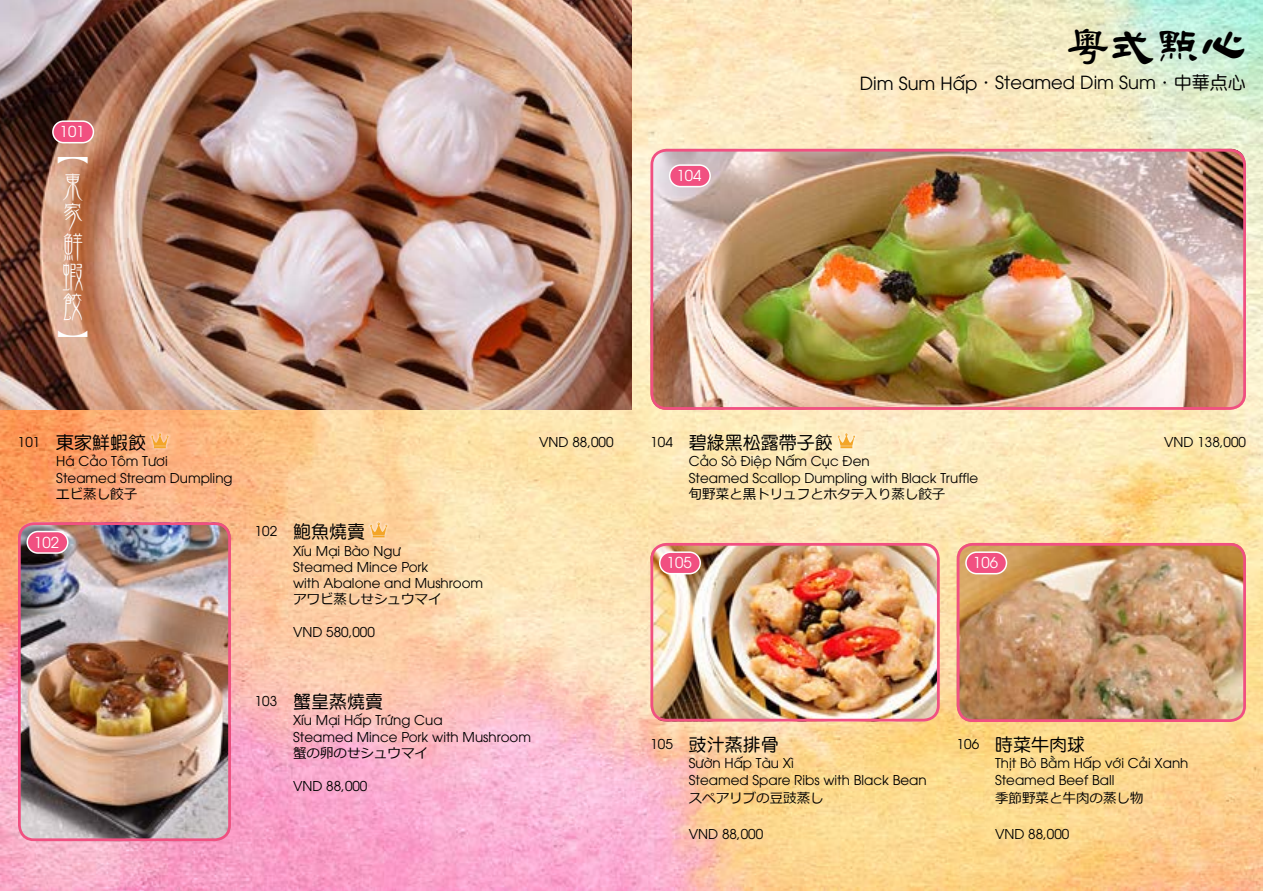
<style>
.page{position:relative;width:1263px;height:891px;background:#fff}
.page>*{position:absolute;margin:0;border:0;box-sizing:border-box;transform-origin:0 0}
.t1{font:45px "ID Hao Li";color:#000}
.t2{font:30px/30px "DF Jin Wen W3 WIN BF";color:#fff}
.t3{font:18px "DF Yuan Std W5";color:#000}
.t4{font:18px "UTM Avo";color:#000}
.t5{font:15px "UTM Avo";color:#fff}
.t6{font:13.5px/16.2px "UTM Avo";color:#000}
.t7{font:13.5px "Meiryo";color:#000}
.s1{font-family:"UTM Avo";font-size:13.5px}
.s2{font-family:"DF Yuan Std W5"}
</style>
<div class="page">
<img style="left:0;top:0;width:1263px;height:891px">
<img style="left:0;top:0;width:631px;height:410px">
<div style="left:53px;top:121px;width:40px;height:22px;background:#f15081;border-radius:11px"></div>
<div style="left:52px;top:120px;width:42px;height:23px;border:2px solid #fff;border-radius:11px"></div>
<svg style="left:150px;top:432px;width:21px;height:19px"></svg>
<svg style="left:151px;top:433px;width:17px;height:15px"></svg>
<svg style="left:368px;top:521px;width:21px;height:19px"></svg>
<svg style="left:370px;top:523px;width:17px;height:14px"></svg>
<img style="left:18px;top:522px;width:213px;height:319px">
<div style="left:18px;top:522px;width:213px;height:319px;border:3px solid #f15081;border-radius:15px"></div>
<div style="left:27px;top:532px;width:41px;height:21px;background:#f15081;border-radius:11px"></div>
<div style="left:26px;top:531px;width:42px;height:23px;border:2px solid #fff;border-radius:11px"></div>
<img style="left:956px;top:543px;width:290px;height:179px">
<div style="left:956px;top:543px;width:290px;height:179px;border:3px solid #f15081;border-radius:15px"></div>
<img style="left:650px;top:543px;width:288px;height:179px">
<div style="left:650px;top:543px;width:289px;height:179px;border:3px solid #f15081;border-radius:15px"></div>
<div style="left:659px;top:552px;width:41px;height:22px;background:#f15081;border-radius:11px"></div>
<div style="left:659px;top:551px;width:42px;height:23px;border:2px solid #fff;border-radius:11px"></div>
<div style="left:966px;top:552px;width:40px;height:22px;background:#f15081;border-radius:11px"></div>
<div style="left:965px;top:551px;width:42px;height:23px;border:2px solid #fff;border-radius:11px"></div>
<img style="left:650px;top:149px;width:596px;height:261px">
<div style="left:650px;top:149px;width:596px;height:261px;border:3px solid #f15081;border-radius:15px"></div>
<div style="left:669px;top:165px;width:41px;height:22px;background:#f15081;border-radius:11px"></div>
<div style="left:669px;top:164px;width:42px;height:23px;border:2px solid #fff;border-radius:11px"></div>
<svg style="left:836px;top:432px;width:21px;height:19px"></svg>
<svg style="left:837px;top:433px;width:18px;height:15px"></svg>
<p class="t5" style="left:60px;top:120px;width:26px">101</p>
<h2 class="t2" style="left:58px;top:142px;width:31px">【東家鮮蝦餃】</h2>
<h3 class="t3" style="left:18px;top:432px;width:130px"><span class="s1">101</span> 東家鮮蝦餃</h3>
<p class="t6" style="left:539px;top:433px;width:76px">VND 88,000</p>
<p class="t6" style="left:56px;top:452px;width:178px">Há Cảo Tôm Tươi<br>Steamed Stream Dumpling</p>
<p class="t7" style="left:56px;top:485px;width:82px">エビ蒸し餃子</p>
<h3 class="t3" style="left:255px;top:522px;width:112px"><span class="s1">102</span> 鮑魚燒賣</h3>
<p class="t6" style="left:293px;top:541px;width:192px">Xíu Mại Bào Ngư<br>Steamed Mince Pork<br>with Abalone and Mushroom</p>
<p class="t7" style="left:293px;top:590px;width:150px">アワビ蒸しせシュウマイ</p>
<p class="t6" style="left:293px;top:623px;width:83px">VND 580,000</p>
<p class="t5" style="left:34px;top:531px;width:26px">102</p>
<h3 class="t3" style="left:255px;top:691px;width:130px"><span class="s1">103</span> 蟹皇蒸燒賣</h3>
<p class="t6" style="left:293px;top:711px;width:239px">Xíu Mại Hấp Trứng Cua<br>Steamed Mince Pork with Mushroom</p>
<p class="t7" style="left:293px;top:744px;width:136px">蟹の卵のせシュウマイ</p>
<p class="t6" style="left:293px;top:777px;width:76px">VND 88,000</p>
<p class="t5" style="left:676px;top:164px;width:26px">104</p>
<h1 class="t1" style="left:1066px;top:22px;width:181px">粵式點心</h1>
<h3 class="t4" style="left:859px;top:69px;width:388px">Dim Sum Hấp<span class="s2">．</span>Steamed Dim Sum<span class="s2">．中華点心</span></h3>
<h3 class="t3" style="left:650px;top:432px;width:184px"><span class="s1">104</span> 碧綠黑松露帶子餃</h3>
<p class="t6" style="left:1164px;top:433px;width:83px">VND 138,000</p>
<p class="t6" style="left:689px;top:452px;width:291px">Cảo Sò Điệp Nấm Cục Đen<br>Steamed Scallop Dumpling with Black Truffle</p>
<p class="t7" style="left:689px;top:485px;width:258px">旬野菜と黒トリュフとホタテ入り蒸し餃子</p>
<p class="t5" style="left:667px;top:551px;width:26px">105</p>
<p class="t5" style="left:973px;top:551px;width:26px">106</p>
<h3 class="t3" style="left:650px;top:734px;width:130px"><span class="s1">105</span> 豉汁蒸排骨</h3>
<p class="t6" style="left:689px;top:754px;width:239px">Sườn Hấp Tàu Xì<br>Steamed Spare Ribs with Black Bean</p>
<p class="t7" style="left:689px;top:789px;width:137px">スペアリブの豆豉蒸し</p>
<p class="t6" style="left:689px;top:825px;width:76px">VND 88,000</p>
<h3 class="t3" style="left:956px;top:734px;width:130px"><span class="s1">106</span> 時菜牛肉球</h3>
<p class="t6" style="left:995px;top:754px;width:195px">Thịt Bò Bằm Hấp với Cải Xanh<br>Steamed Beef Ball</p>
<p class="t7" style="left:995px;top:789px;width:150px">季節野菜と牛肉の蒸し物</p>
<p class="t6" style="left:995px;top:825px;width:76px">VND 88,000</p>
</div>
